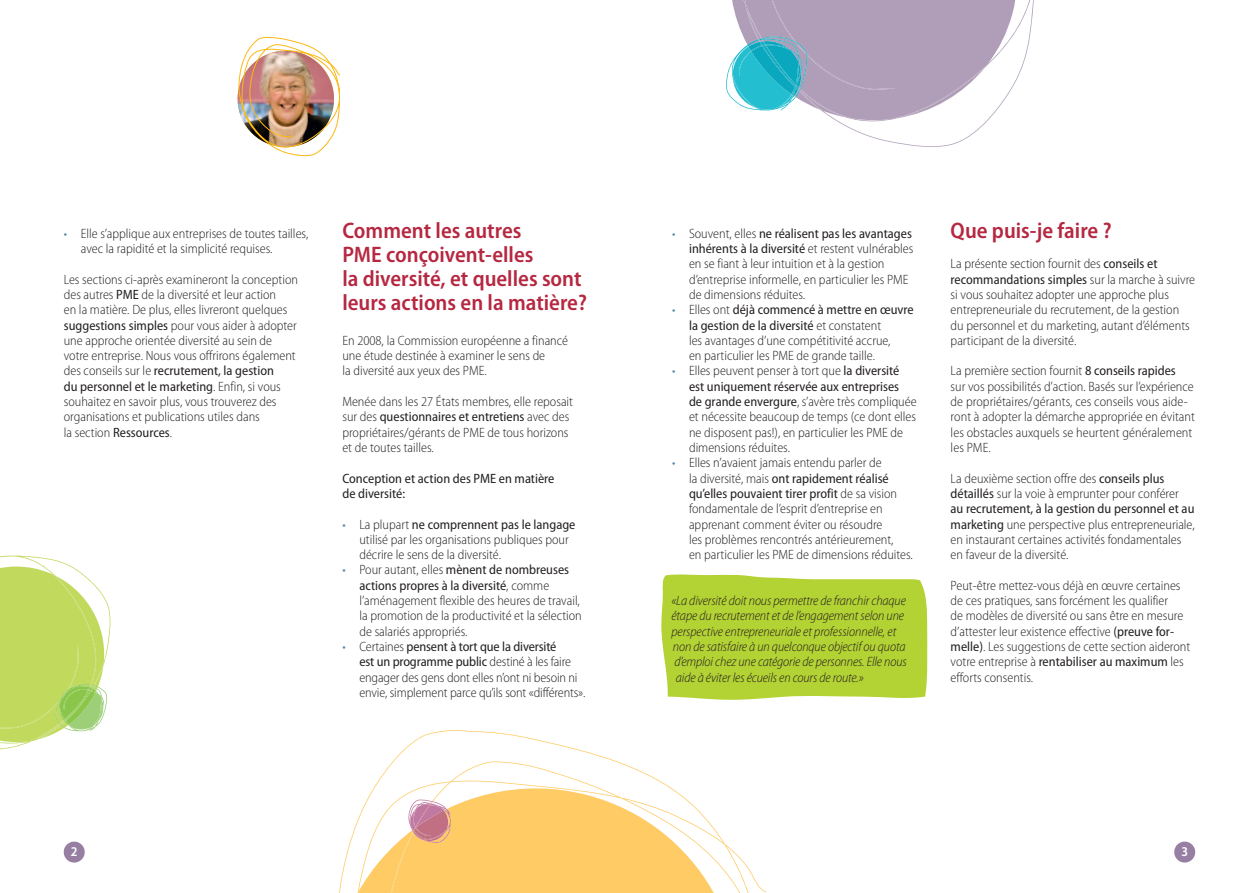
<style>
.page{position:relative;width:1259px;height:893px;background:#fff}
.page>*{position:absolute;margin:0;border:0;box-sizing:border-box;transform-origin:0 0}
.t1{font:600 semi-condensed 22.5px/24px "Myriad Pro";color:#b62841}
.t2{font:300 semi-condensed 13.5px/15.3px "Myriad Pro";color:#231f20}
.t3{font:italic 300 semi-condensed 13.5px "Myriad Pro";letter-spacing:-.01em;color:#231f20}
.t4{font:semi-condensed 13.5px/15.3px "Myriad Pro";color:#231f20}
.t5{font:600 semi-condensed 13.5px "Myriad Pro";color:#fff}
.s1{color:#4986a8}
.s2{font-weight:400}
</style>
<div class="page">
<svg style="left:661px;top:574px;width:266px;height:126px;background:#b7d440"></svg>
<div style="left:64px;top:842px;width:21px;height:20px;background:#967fa2;border-radius:50%"></div>
<div style="left:1174px;top:842px;width:21px;height:20px;background:#967fa2;border-radius:50%"></div>
<svg style="left:0;top:555px;width:110px;height:194px"></svg>
<svg style="left:339px;top:730px;width:427px;height:163px"></svg>
<svg style="left:408px;top:800px;width:43px;height:43px;background:#d59c9e"></svg>
<svg style="left:726px;top:0;width:308px;height:147px"></svg>
<img style="left:237px;top:37px;width:104px;height:120px">
<p class="t2" style="left:81px;top:227px;width:229px;text-indent:-17px"><span class="s1">•</span> Elle s’applique aux entreprises de toutes tailles, avec la rapidité et la simplicité requises.</p>
<p class="t2" style="left:64px;top:273px;width:236px">Les sections ci-après examineront la conception des autres <span class="s2">PME</span> de la diversité et leur action<br>en la matière. De plus, elles livreront quelques <span class="s2">suggestions simples</span> pour vous aider à adopter une approche orientée diversité au sein de votre entreprise. Nous vous offrirons également des conseils sur le <span class="s2">recrutement, la gestion<br>du personnel et le marketing</span>. Enfin, si vous souhaitez en savoir plus, vous trouverez des organisations et publications utiles dans<br>la section <span class="s2">Ressources</span>.</p>
<h1 class="t1" style="left:342px;top:220px;width:246px">Comment les autres<br>PME conçoivent-elles<br>la diversité, et quelles sont leurs actions en la matière?</h1>
<p class="t2" style="left:342px;top:334px;width:227px">En 2008, la Commission européenne a financé une étude destinée à examiner le sens de<br>la diversité aux yeux des PME.</p>
<p class="t2" style="left:342px;top:395px;width:232px">Menée dans les 27 États membres, elle reposait sur des <span class="s2">questionnaires et entretiens</span> avec des propriétaires/gérants de PME de tous horizons et de toutes tailles.</p>
<p class="t4" style="left:342px;top:472px;width:214px">Conception et action des PME en matière de diversité:</p>
<p class="t2" style="left:359px;top:518px;width:217px;text-indent:-17px"><span class="s1">•</span> La plupart <span class="s2">ne comprennent pas le langage </span>utilisé par les organisations publiques pour décrire le sens de la diversité.</p>
<p class="t2" style="left:359px;top:564px;width:224px;text-indent:-17px"><span class="s1">•</span> Pour autant, elles <span class="s2">mènent de nombreuses actions propres à la diversité</span>, comme l’aménagement flexible des heures de travail, la promotion de la productivité et la sélection de salariés appropriés.</p>
<p class="t2" style="left:359px;top:640px;width:228px;text-indent:-17px"><span class="s1">•</span> Certaines <span class="s2">pensent à tort que la diversité<br>est un programme public</span> destiné à les faire engager des gens dont elles n’ont ni besoin ni envie, simplement parce qu’ils sont «différents».</p>
<p class="t2" style="left:689px;top:227px;width:226px;text-indent:-17px"><span class="s1">•</span> Souvent, elles <span class="s2">ne réalisent pas les avantages inhérents à la diversité</span> et restent vulnérables en se fiant à leur intuition et à la gestion d’entreprise informelle, en particulier les PME de dimensions réduites.</p>
<p class="t2" style="left:689px;top:303px;width:226px;text-indent:-17px"><span class="s1">•</span> Elles ont <span class="s2">déjà commencé à mettre en œuvre la gestion de la diversité</span> et constatent<br>les avantages d’une compétitivité accrue,<br>en particulier les PME de grande taille.</p>
<p class="t2" style="left:689px;top:365px;width:229px;text-indent:-17px"><span class="s1">•</span> Elles peuvent penser à tort que <span class="s2">la diversité est uniquement réservée aux entreprises<br>de grande envergure</span>, s’avère très compliquée et nécessite beaucoup de temps (ce dont elles ne disposent pas!), en particulier les PME de dimensions réduites.</p>
<p class="t2" style="left:689px;top:457px;width:225px;text-indent:-17px"><span class="s1">•</span> Elles n’avaient jamais entendu parler de<br>la diversité, mais <span class="s2">ont rapidement réalisé qu’elles pouvaient tirer profit</span> de sa vision fondamentale de l’esprit d’entreprise en apprenant comment éviter ou résoudre<br>les problèmes rencontrés antérieurement,<br>en particulier les PME de dimensions réduites.</p>
<p class="t3" style="left:671px;top:595px;width:236px">«La diversité doit nous permettre de franchir chaque</p>
<p class="t3" style="left:671px;top:611px;width:234px">étape du recrutement et de l’engagement selon une</p>
<p class="t3" style="left:671px;top:626px;width:226px">perspective entrepreneuriale et professionnelle, et</p>
<p class="t3" style="left:673px;top:641px;width:234px">non de satisfaire à un quelconque objectif ou quota</p>
<p class="t3" style="left:674px;top:657px;width:234px">d’emploi chez une catégorie de personnes. Elle nous</p>
<p class="t3" style="left:676px;top:672px;width:189px">aide à éviter les écueils en cours de route.»</p>
<h1 class="t1" style="left:950px;top:220px;width:162px">Que puis-je faire ?</h1>
<p class="t2" style="left:950px;top:258px;width:246px">La présente section fournit des <span class="s2">conseils et recommandations simples</span> sur la marche à suivre si vous souhaitez adopter une approche plus entrepreneuriale du recrutement, de la gestion du personnel et du marketing, autant d’éléments participant de la diversité.</p>
<p class="t2" style="left:950px;top:365px;width:246px">La première section fournit <span class="s2">8 conseils rapides<br></span>sur vos possibilités d’action. Basés sur l’expérience de propriétaires/gérants, ces conseils vous aide&shy;ront à adopter la démarche appropriée en évitant les obstacles auxquels se heurtent généralement les PME.</p>
<p class="t2" style="left:950px;top:472px;width:246px">La deuxième section offre des <span class="s2">conseils plus détaillés</span> sur la voie à emprunter pour conférer <span class="s2">au recrutement, à la gestion du personnel et au marketing</span> une perspective plus entrepreneuriale, en instaurant certaines activités fondamentales en faveur de la diversité.</p>
<p class="t2" style="left:950px;top:579px;width:241px">Peut-être mettez-vous déjà en œuvre certaines de ces pratiques, sans forcément les qualifier<br>de modèles de diversité ou sans être en mesure d’attester leur existence effective <span class="s2">(preuve for&shy;melle)</span>. Les suggestions de cette section aideront votre entreprise à <span class="s2">rentabiliser au maximum</span> les efforts consentis.</p>
<p class="t5" style="left:71px;top:847px;width:8px">2</p>
<p class="t5" style="left:1181px;top:847px;width:8px">3</p>
</div>
